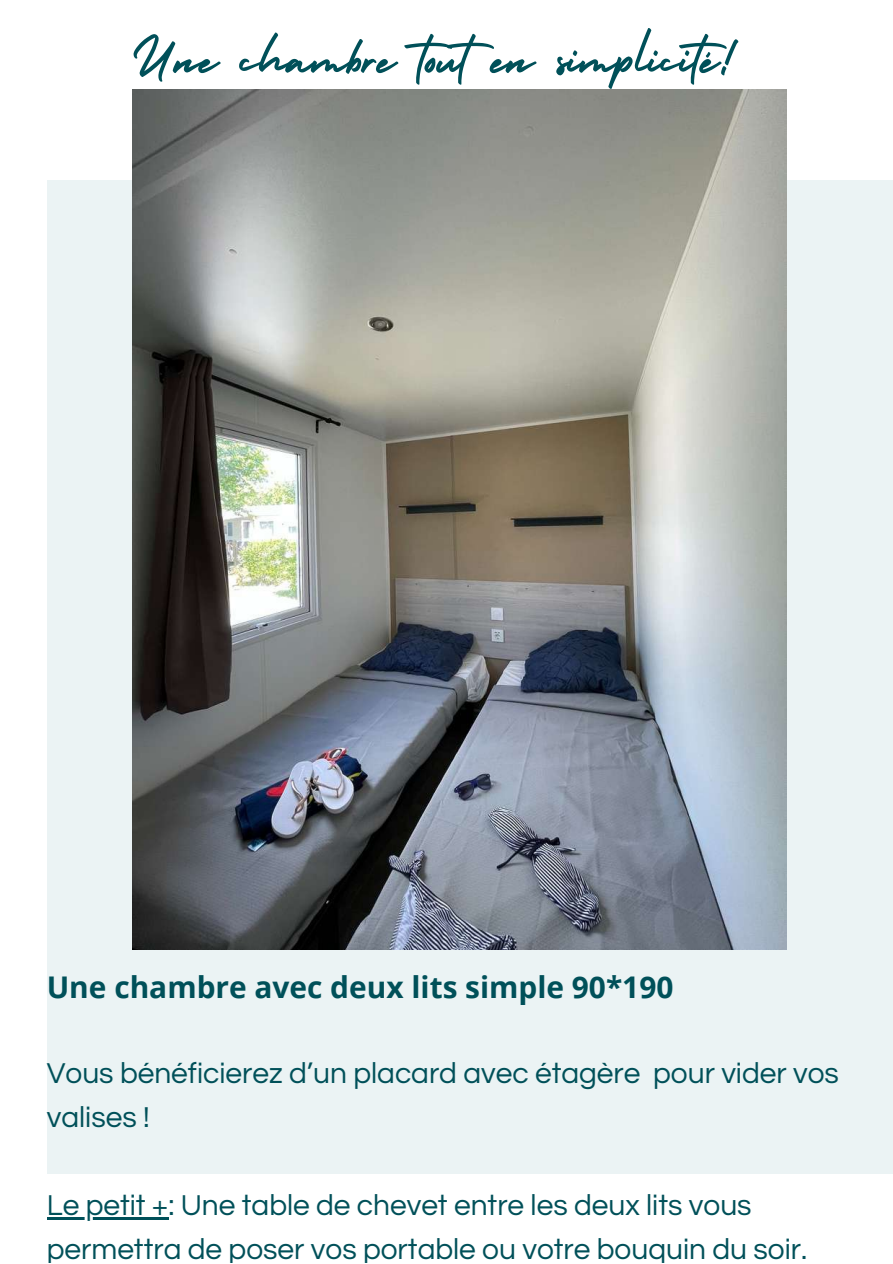
<style>
.page{position:relative;width:893px;height:1264px;background:#fff}
.page>*{position:absolute;margin:0;border:0;box-sizing:border-box;transform-origin:0 0}
.t1{font:61.95px "Holiday";color:#005059}
.t2{font:29.85px/43.8px "Questrial";color:#005059}
.t3{font:700 29.85px "Open Sans";color:#005059}
</style>
<div class="page">
<div style="left:47px;top:180px;width:845px;height:993px;background:#ebf3f4"></div>
<img style="left:132px;top:89px;width:654px;height:860px">
<hr style="left:47px;top:1216px;width:121px;height:3px;background:#005059">
<h1 class="t1" style="left:132px;top:11px;width:611px">Une chambre touten simplicité!</h1>
<p class="t3" style="left:47px;top:965px;width:628px">Une chambre avec deux lits simple 90*190</p>
<p class="t2" style="left:47px;top:1052px;width:793px">Vous bénéficierez d’un placard avec étagère pour vider vos valises !</p>
<p class="t2" style="left:47px;top:1183px;width:761px">Le petit +: Une table de chevet entre les deux lits vous permettra de poser vos portable ou votre bouquin du soir.</p>
</div>
